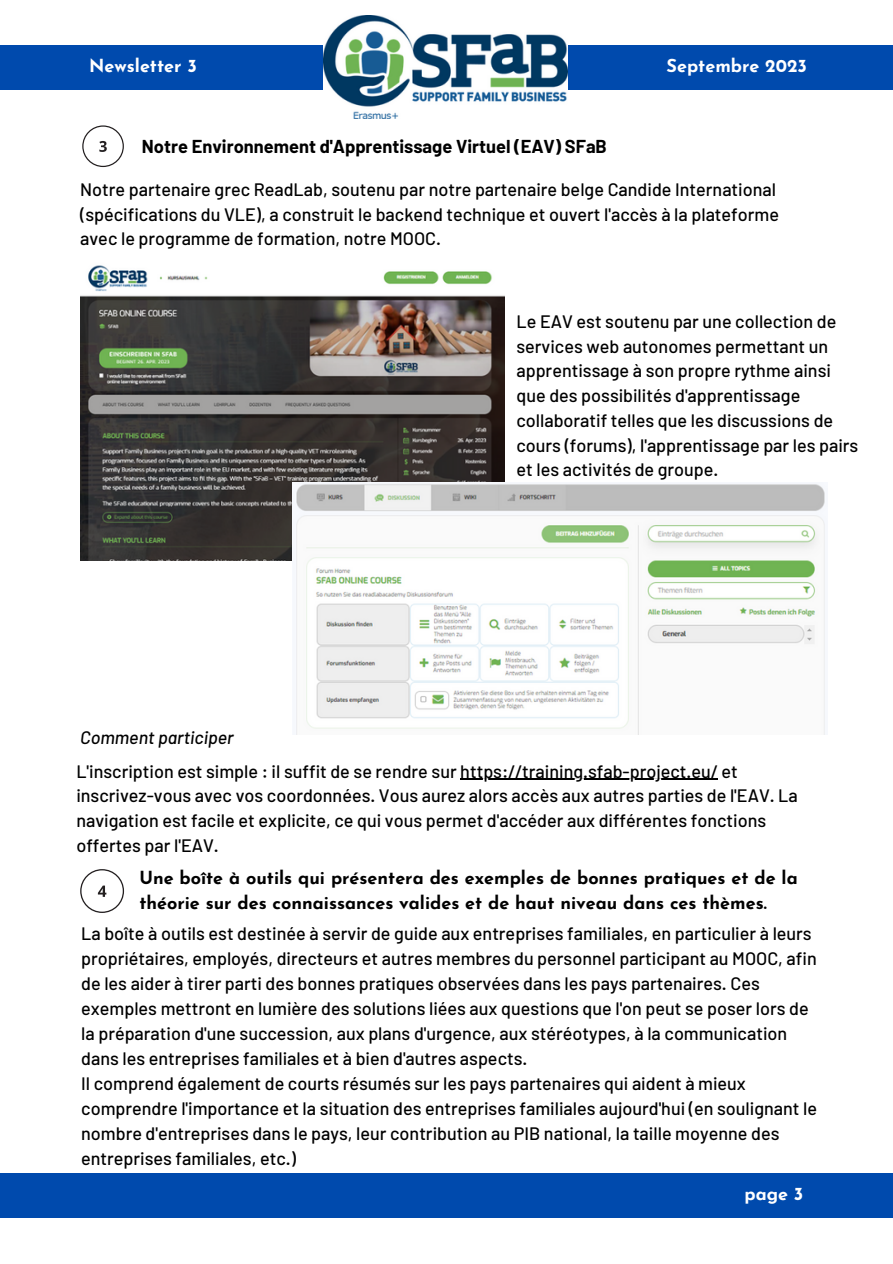
<style>
.page{position:relative;width:893px;height:1264px;background:#fff}
.page>*{position:absolute;margin:0;border:0;box-sizing:border-box;transform-origin:0 0}
.t1{font:700 18.3px "Barlow";color:#000}
.t2{font:500 18px/24.8px "Barlow";color:#000}
.t3{font:700 18px/24.8px "Josefin Sans";color:#000}
.t4{font:700 18px "Josefin Sans";color:#fff}
.t5{font:italic 500 18px "Barlow";color:#000}
</style>
<div class="page">
<div style="left:0;top:45px;width:892px;height:44px;background:#004aad"></div>
<img style="left:324px;top:15px;width:244px;height:104px">
<div style="left:0;top:1173px;width:892px;height:44px;background:#004aad"></div>
<svg style="left:82px;top:125px;width:42px;height:42px"></svg>
<svg style="left:80px;top:869px;width:44px;height:44px"></svg>
<img style="left:80px;top:265px;width:424px;height:295px">
<img style="left:292px;top:482px;width:533px;height:252px">
<hr style="left:460px;top:778px;width:257px;height:1px;background:#000">
<p class="t4" style="left:89px;top:58px;width:109px">Newsletter 3</p>
<p class="t1" style="left:142px;top:135px;width:466px">Notre Environnement d'Apprentissage Virtuel (EAV) SFaB</p>
<p class="t4" style="left:666px;top:58px;width:142px">Septembre 2023</p>
<p class="t2" style="left:80px;top:176px;width:700px">Notre partenaire grec ReadLab, soutenu par notre partenaire belge Candide International (spécifications du VLE), a construit le backend technique et ouvert l'accès à la plateforme avec le programme de formation, notre MOOC.</p>
<p class="t5" style="left:80px;top:726px;width:155px">Comment participer</p>
<p class="t2" style="left:516px;top:308px;width:343px">Le EAV est soutenu par une collection de services web autonomes permettant un apprentissage à son propre rythme ainsi que des possibilités d'apprentissage collaboratif telles que les discussions de cours (forums), l'apprentissage par les pairs et les activités de groupe.</p>
<p class="t2" style="left:76px;top:758px;width:723px">L'inscription est simple : il suffit de se rendre sur https://training.sfab-project.eu/ et inscrivez-vous avec vos coordonnées. Vous aurez alors accès aux autres parties de l'EAV. La navigation est facile et explicite, ce qui vous permet d'accéder aux différentes fonctions offertes par l'EAV.</p>
<p class="t3" style="left:139px;top:867px;width:659px">Une boîte à outils qui présentera des exemples de bonnes pratiques et de la théorie sur des connaissances valides et de haut niveau dans ces thèmes.</p>
<p class="t2" style="left:81px;top:920px;width:737px">La boîte à outils est destinée à servir de guide aux entreprises familiales, en particulier à leurs propriétaires, employés, directeurs et autres membres du personnel participant au MOOC, afin de les aider à tirer parti des bonnes pratiques observées dans les pays partenaires. Ces exemples mettront en lumière des solutions liées aux questions que l'on peut se poser lors de la préparation d'une succession, aux plans d'urgence, aux stéréotypes, à la communication dans les entreprises familiales et à bien d'autres aspects.</p>
<p class="t2" style="left:81px;top:1070px;width:737px">Il comprend également de courts résumés sur les pays partenaires qui aident à mieux comprendre l'importance et la situation des entreprises familiales aujourd'hui (en soulignant le nombre d'entreprises dans le pays, leur contribution au PIB national, la taille moyenne des entreprises familiales, etc.)</p>
<p class="t4" style="left:744px;top:1186px;width:60px">page 3</p>
</div>
